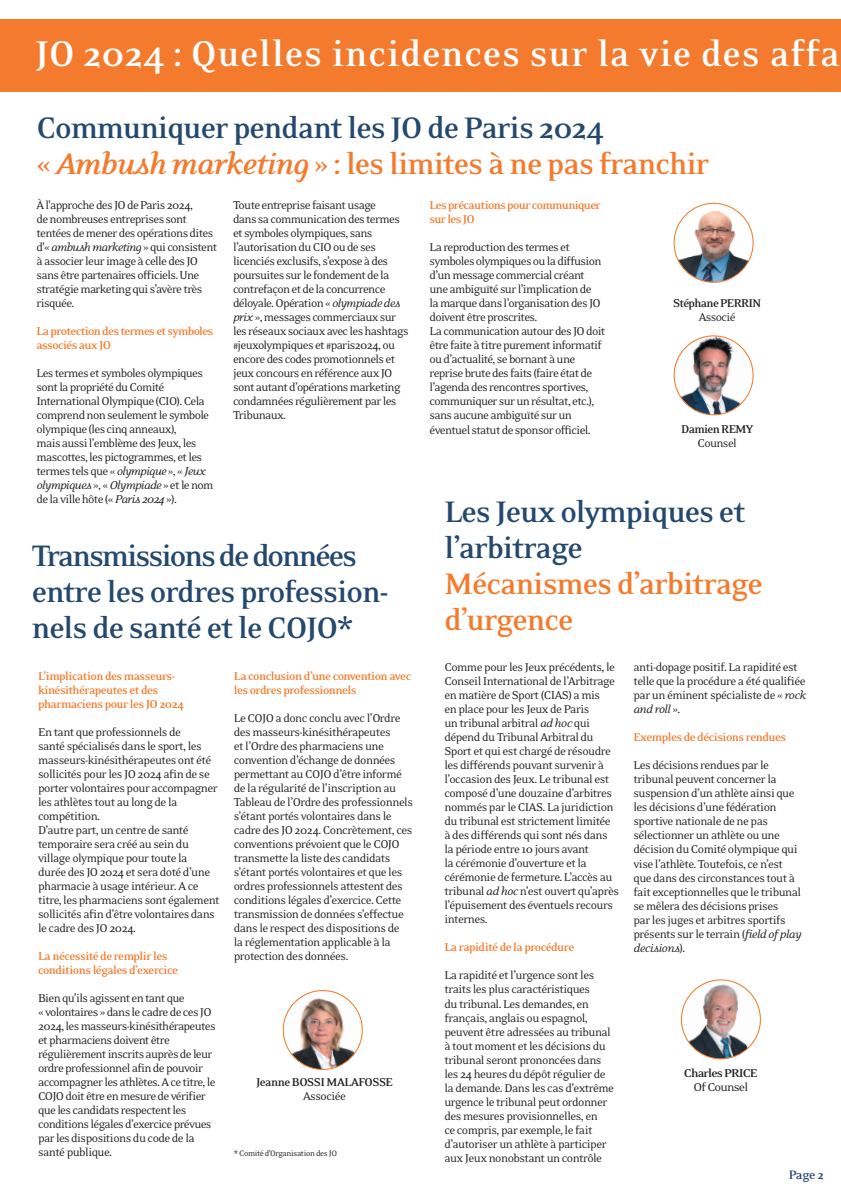
<style>
.page{position:relative;width:841px;height:1190px;background:#fff}
.page>*{position:absolute;margin:0;border:0;box-sizing:border-box;transform-origin:0 0}
.t1{font:700 41px "Eidetic Neo OT";letter-spacing:.015em;color:#fff}
.t2{font:700 34px/36px "Eidetic Neo OT";letter-spacing:-.035em;color:#24486e}
.t3{font:700 34px/36px "Eidetic Neo OT";letter-spacing:-.03em;color:#f47b2d}
.t4{font:700 14px "Eidetic Neo OT";color:#24486e}
.t5{font:13px/14px "Eidetic Neo OT";letter-spacing:-.05em;color:#231f20}
.t6{font:700 13px/14px "Eidetic Neo OT";letter-spacing:-.045em;color:#f47b2d}
.t7{font:700 13px "Eidetic Neo OT";letter-spacing:-.05em;color:#231f20}
.t8{font:700 13px "Eidetic Neo OT";letter-spacing:-.05em;color:#231f20;scale:1.06 1}
.t9{font:13px "Eidetic Neo OT";letter-spacing:-.05em;color:#231f20;scale:1.06 1}
.t10{font:9px "Eidetic Neo OT";letter-spacing:-.045em;color:#231f20}
.s1{color:#f47b2d}
.s2{font-style:italic;color:#f47b2d}
.s3{font-style:italic}
</style>
<div class="page">
<div style="left:0;top:19px;width:840px;height:73px;background:#f47b2d"></div>
<img style="left:674px;top:203px;width:78px;height:79px;border-radius:39px">
<div style="left:673px;top:203px;width:80px;height:80px;border:1px solid #f47b2d;border-radius:50%"></div>
<img style="left:674px;top:336px;width:78px;height:79px;border-radius:39px">
<div style="left:673px;top:335px;width:80px;height:80px;border:1px solid #f47b2d;border-radius:50%"></div>
<img style="left:283px;top:991px;width:79px;height:78px">
<div style="left:283px;top:990px;width:79px;height:80px;border:1px solid #f47b2d;border-radius:50%"></div>
<img style="left:682px;top:980px;width:78px;height:79px">
<div style="left:680px;top:979px;width:80px;height:80px;border:1px solid #f47b2d;border-radius:50%"></div>
<h1 class="t1" style="left:35px;top:33px;width:806px">JO 2024 : Quelles incidences sur la vie des affa</h1>
<h2 class="t2" style="left:37px;top:110px;width:674px">Communiquer pendant les JO de Paris 2024<br><span class="s1">«</span> <span class="s2">Ambush marketing</span> <span class="s1">» : les limites à ne pas franchir</span></h2>
<p class="t5" style="left:37px;top:199px;width:182px">À l'approche des JO de Paris 2024,<br>de nombreuses entreprises sont tentées de mener des opérations dites d'« <span class="s3">ambush marketing</span> » qui consistent à associer leur image à celle des JO sans être partenaires officiels. Une stratégie marketing qui s’avère très risquée.</p>
<p class="t6" style="left:37px;top:325px;width:178px">La protection des termes et symboles associés aux JO</p>
<p class="t5" style="left:37px;top:367px;width:178px">Les termes et symboles olympiques sont la propriété du Comité International Olympique (CIO). Cela comprend non seulement le symbole olympique (les cinq anneaux),<br>mais aussi l’emblème des Jeux, les mascottes, les pictogrammes, et les termes tels que « <span class="s3">olympique</span> », « <span class="s3">Jeux olympiques</span> », « <span class="s3">Olympiade</span> » et le nom de la ville hôte (« <span class="s3">Paris 2024</span> »).</p>
<p class="t5" style="left:233px;top:199px;width:177px">Toute entreprise faisant usage<br>dans sa communication des termes et symboles olympiques, sans l’autorisation du CIO ou de ses licenciés exclusifs, s’expose à des poursuites sur le fondement de la contrefaçon et de la concurrence déloyale. Opération « <span class="s3">olympiade des prix</span> », messages commerciaux sur les réseaux sociaux avec les hashtags #jeuxolympiques et #paris2024, ou encore des codes promotionnels et jeux concours en référence aux JO sont autant d’opérations marketing condamnées régulièrement par les<br>Tribunaux.</p>
<p class="t6" style="left:429px;top:199px;width:173px">Les précautions pour communiquer sur les JO</p>
<p class="t5" style="left:429px;top:241px;width:177px">La reproduction des termes et symboles olympiques ou la diffusion d’un message commercial créant une ambiguïté sur l’implication de<br>la marque dans l’organisation des JO doivent être proscrites.<br>La communication autour des JO doit être faite à titre purement informatif ou d’actualité, se bornant à une reprise brute des faits (faire état de l’agenda des rencontres sportives, communiquer sur un résultat, etc.), sans aucune ambiguïté sur un éventuel statut de sponsor officiel.</p>
<p class="t7" style="left:673px;top:297px;width:90px">Stéphane PERRIN</p>
<p class="t5" style="left:698px;top:311px;width:38px">Associé</p>
<p class="t7" style="left:681px;top:423px;width:74px">Damien REMY</p>
<p class="t5" style="left:697px;top:436px;width:41px">Counsel</p>
<h2 class="t2" style="left:444px;top:495px;width:302px">Les Jeux olympiques et l’arbitrage</h2>
<h2 class="t3" style="left:444px;top:567px;width:320px">Mécanismes d’arbitrage d’urgence</h2>
<p class="t5" style="left:444px;top:661px;width:176px">Comme pour les Jeux précédents, le<br>Conseil International de l’Arbitrage en matière de Sport (CIAS) a mis<br>en place pour les Jeux de Paris<br>un tribunal arbitral <span class="s3">ad hoc</span> qui dépend du Tribunal Arbitral du<br>Sport et qui est chargé de résoudre les différends pouvant survenir à l’occasion des Jeux. Le tribunal est composé d’une douzaine d’arbitres nommés par le CIAS. La juridiction du tribunal est strictement limitée à des différends qui sont nés dans la période entre 10 jours avant<br>la cérémonie d’ouverture et la cérémonie de fermeture. L’accès au tribunal <span class="s3">ad hoc</span> n’est ouvert qu’après l’épuisement des éventuels recours internes.</p>
<p class="t6" style="left:444px;top:941px;width:131px">La rapidité de la procédure</p>
<p class="t5" style="left:444px;top:969px;width:171px">La rapidité et l’urgence sont les traits les plus caractéristiques<br>du tribunal. Les demandes, en français, anglais ou espagnol, peuvent être adressées au tribunal à tout moment et les décisions du tribunal seront prononcées dans les 24 heures du dépôt régulier de la demande. Dans les cas d’extrême urgence le tribunal peut ordonner des mesures provisionnelles, en<br>ce compris, par exemple, le fait d’autoriser un athlète à participer aux Jeux nonobstant un contrôle</p>
<h2 class="t2" style="left:32px;top:538px;width:358px">Transmissions de données entre les ordres profession&shy;nels de santé et le COJO*</h2>
<p class="t5" style="left:633px;top:661px;width:174px">anti-dopage positif. La rapidité est telle que la procédure a été qualifiée par un éminent spécialiste de « <span class="s3">rock and roll</span> ».</p>
<p class="t6" style="left:633px;top:731px;width:154px">Exemples de décisions rendues</p>
<p class="t5" style="left:633px;top:759px;width:169px">Les décisions rendues par le tribunal peuvent concerner la suspension d’un athlète ainsi que les décisions d’une fédération sportive nationale de ne pas sélectionner un athlète ou une décision du Comité olympique qui vise l’athlète. Toutefois, ce n’est que dans des circonstances tout à fait exceptionnelles que le tribunal se mêlera des décisions prises<br>par les juges et arbitres sportifs présents sur le terrain (<span class="s3">field of play decisions</span>).</p>
<p class="t6" style="left:38px;top:670px;width:147px">L’implication des masseurs&shy;kinésithérapeutes et des pharmaciens pour les JO 2024</p>
<p class="t5" style="left:38px;top:726px;width:183px">En tant que professionnels de<br>santé spécialisés dans le sport, les masseurs-kinésithérapeutes ont été sollicités pour les JO 2024 afin de se porter volontaires pour accompagner les athlètes tout au long de la compétition.<br>D’autre part, un centre de santé temporaire sera créé au sein du village olympique pour toute la<br>durée des JO 2024 et sera doté d’une pharmacie à usage intérieur. A ce titre, les pharmaciens sont également sollicités afin d’être volontaires dans le cadre des JO 2024.</p>
<p class="t6" style="left:38px;top:950px;width:141px">La nécessité de remplir les conditions légales d’exercice</p>
<p class="t5" style="left:38px;top:992px;width:179px">Bien qu’ils agissent en tant que<br>« volontaires » dans le cadre de ces JO 2024, les masseurs-kinésithérapeutes et pharmaciens doivent être régulièrement inscrits auprès de leur ordre professionnel afin de pouvoir accompagner les athlètes. A ce titre, le COJO doit être en mesure de vérifier que les candidats respectent les conditions légales d’exercice prévues par les dispositions du code de la santé publique.</p>
<p class="t6" style="left:234px;top:670px;width:179px">La conclusion d’une convention avec les ordres professionnels</p>
<p class="t5" style="left:234px;top:712px;width:181px">Le COJO a donc conclu avec l’Ordre des masseurs-kinésithérapeutes<br>et l’Ordre des pharmaciens une convention d’échange de données permettant au COJO d’être informé de la régularité de l’inscription au Tableau de l’Ordre des professionnels s’étant portés volontaires dans le cadre des JO 2024. Concrètement, ces conventions prévoient que le COJO transmette la liste des candidats s’étant portés volontaires et que les ordres professionnels attestent des conditions légales d’exercice. Cette transmission de données s’effectue dans le respect des dispositions de<br>la réglementation applicable à la protection des données.</p>
<p class="t8" style="left:683px;top:1067px;width:71px">Charles PRICE</p>
<p class="t9" style="left:693px;top:1081px;width:53px">Of Counsel</p>
<p class="t7" style="left:256px;top:1076px;width:138px">Jeanne BOSSI MALAFOSSE</p>
<p class="t5" style="left:303px;top:1090px;width:44px">Associée</p>
<p class="t10" style="left:234px;top:1149px;width:105px">* Comité d'Organisation des JO</p>
<p class="t4" style="left:788px;top:1168px;width:37px">Page 2</p>
</div>
